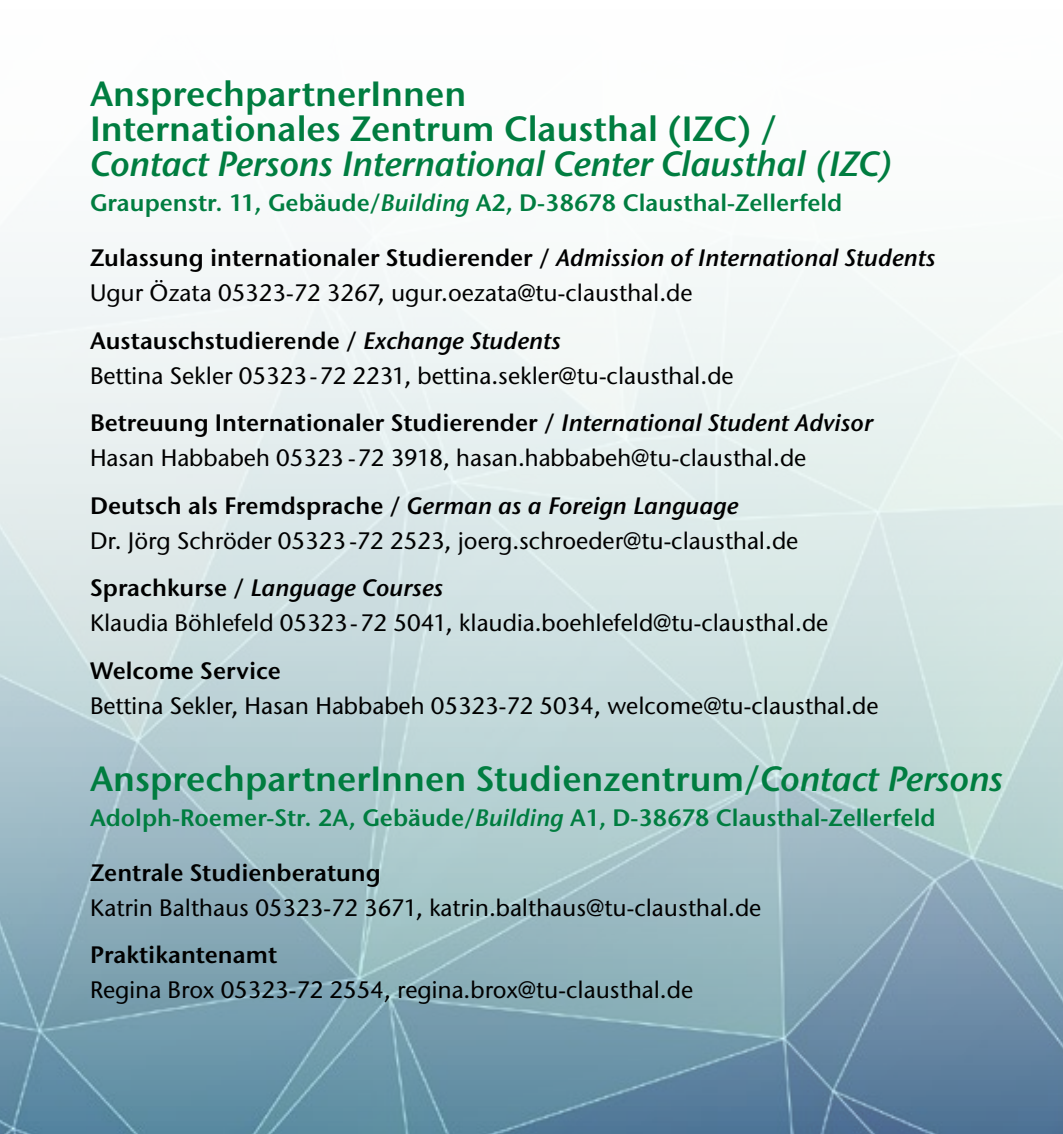
<style>
.page{position:relative;width:1063px;height:1134px;background:#fff}
.page>*{position:absolute;margin:0;border:0;box-sizing:border-box;transform-origin:0 0}
.t1{font:600 35px/35px "Stone Sans ITC Std";color:#007d40}
.t2{font:500 23.75px/35px "Stone Sans ITC Std";color:#000}
.t3{font:600 23.75px "Stone Sans ITC Std";color:#007d40}
.s1{font-style:italic}
.s2{font-weight:600}
.s3{font-weight:600;font-style:italic}
</style>
<div class="page">
<img style="left:0;top:232px;width:1063px;height:902px">
<h1 class="t1" style="left:90px;top:76px;width:805px">AnsprechpartnerInnen<br>Internationales Zentrum Clausthal (IZC) /<br><span class="s1">Contact Persons International Center Clausthal (IZC)</span></h1>
<p class="t3" style="left:90px;top:188px;width:754px">Graupenstr. 11, Gebäude/<span class="s1">Building</span> A2, D-38678 Clausthal-Zellerfeld</p>
<p class="t2" style="left:90px;top:240px;width:847px"><span class="s2">Zulassung internationaler Studierender /</span> <span class="s3">Admission of International Students<br></span>Ugur Özata 05323-72 3267, ugur.oezata@tu-clausthal.de</p>
<p class="t2" style="left:90px;top:323px;width:645px"><span class="s2">Austauschstudierende /</span> <span class="s3">Exchange Students<br></span>Bettina Sekler 05323-72 2231, bettina.sekler@tu-clausthal.de</p>
<p class="t2" style="left:90px;top:405px;width:785px"><span class="s2">Betreuung Internationaler Studierender /</span> <span class="s3">International Student Advisor<br></span>Hasan Habbabeh 05323 -72 3918, hasan.habbabeh@tu-clausthal.de</p>
<p class="t2" style="left:90px;top:488px;width:710px"><span class="s2">Deutsch als Fremdsprache /</span> <span class="s3">German as a Foreign Language<br></span>Dr. Jörg Schröder 05323 -72 2523, joerg.schroeder@tu-clausthal.de</p>
<p class="t2" style="left:90px;top:570px;width:740px"><span class="s2">Sprachkurse /</span> <span class="s3">Language Courses<br></span>Klaudia Böhlefeld 05323-72 5041, klaudia.boehlefeld@tu-clausthal.de</p>
<p class="t2" style="left:90px;top:653px;width:790px"><span class="s2">Welcome Service<br></span>Bettina Sekler, Hasan Habbabeh 05323-72 5034, welcome@tu-clausthal.de</p>
<p class="t1" style="left:90px;top:760px;width:915px">AnsprechpartnerInnen Studienzentrum/<span class="s1">Contact Persons</span></p>
<p class="t3" style="left:90px;top:802px;width:847px">Adolph-Roemer-Str. 2A, Gebäude/<span class="s1">Building</span> A1, D-38678 Clausthal-Zellerfeld</p>
<p class="t2" style="left:90px;top:855px;width:673px"><span class="s2">Zentrale Studienberatung<br></span>Katrin Balthaus 05323-72 3671, katrin.balthaus@tu-clausthal.de</p>
<p class="t2" style="left:90px;top:937px;width:605px"><span class="s2">Praktikantenamt<br></span>Regina Brox 05323-72 2554, regina.brox@tu-clausthal.de</p>
</div>
